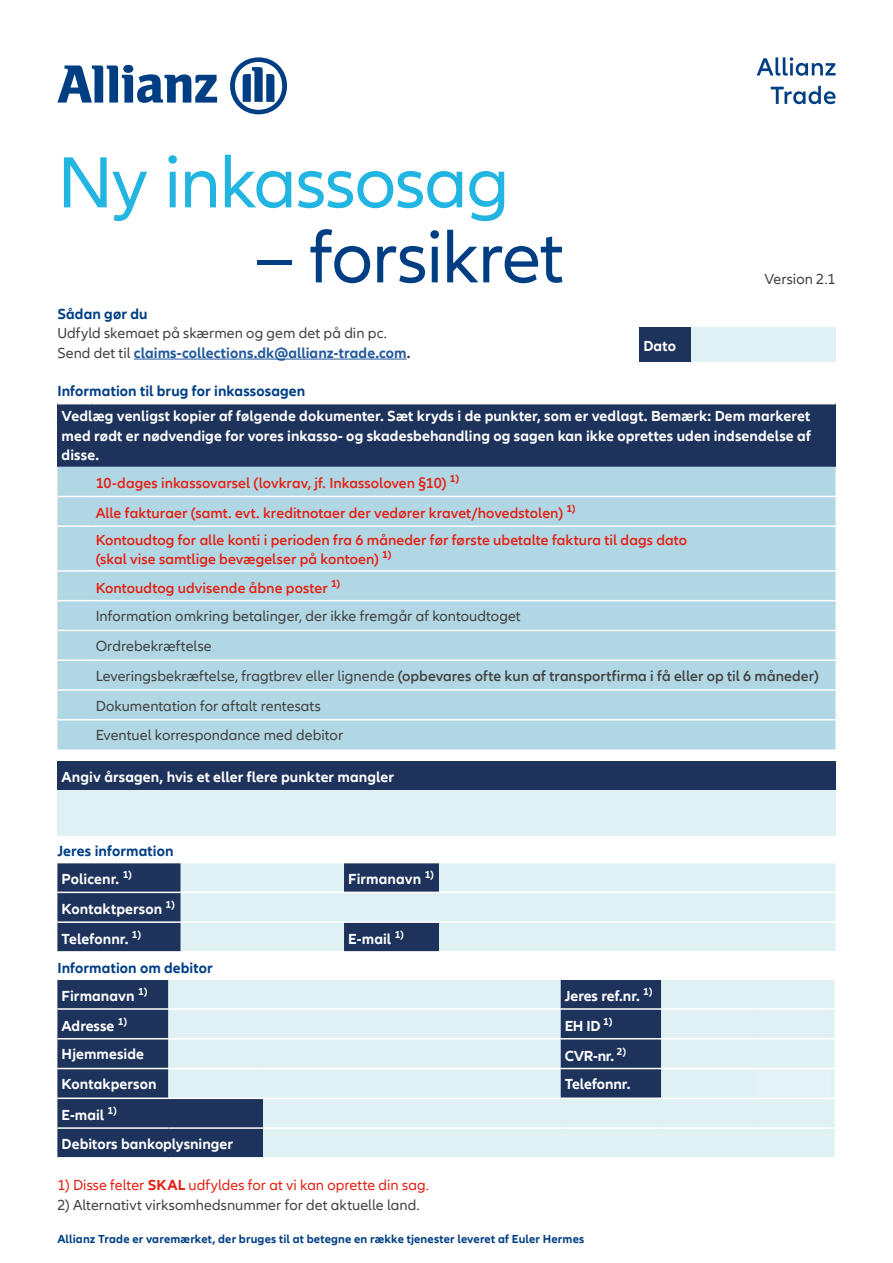
<style>
.page{position:relative;width:893px;height:1263px;background:#fff}
.page>*{position:absolute;margin:0;border:0;box-sizing:border-box;transform-origin:0 0}
.t1{font:75px "Allianz Neo";letter-spacing:-.015em;color:#23b5e2}
.t2{font:75px "Allianz Neo";letter-spacing:-.02em;color:#003e84}
.t3{font:15px/29.5px "Allianz Neo";letter-spacing:.005em;color:#414140}
.t4{font:700 15px/19.5px "Allianz Neo";letter-spacing:.005em;color:#fff}
.t5{font:600 15px/29.7px "Allianz Neo";letter-spacing:.005em;color:#e42013}
.t6{font:700 15px "Allianz Neo";letter-spacing:.005em;color:#003e84}
.t7{font:15px "Allianz Neo";letter-spacing:.005em;color:#e42013}
.t8{font:700 12px "Allianz Neo";letter-spacing:.015em;color:#003e84}
.s1{font-weight:700;color:#245a9c}
.s2{font-weight:700}
.s3{font-weight:600;color:#e42013}
.s4{font-weight:600}
</style>
<div class="page">
<div style="left:57px;top:863px;width:124px;height:88px;background:#1e335c"></div>
<svg style="left:181px;top:863px;width:655px;height:88px;background:#cddee5"></svg>
<hr style="left:57px;top:892px;width:124px;height:1px;background:#fff">
<hr style="left:181px;top:892px;width:163px;height:1px;background:#fff">
<hr style="left:344px;top:892px;width:95px;height:1px;background:#fff">
<hr style="left:439px;top:892px;width:397px;height:1px;background:#fff">
<hr style="left:57px;top:921px;width:124px;height:2px;background:#fff">
<hr style="left:181px;top:921px;width:163px;height:2px;background:#fff">
<hr style="left:344px;top:921px;width:95px;height:2px;background:#fff">
<hr style="left:439px;top:921px;width:397px;height:2px;background:#fff">
<div style="left:57px;top:980px;width:111px;height:177px;background:#1e335c"></div>
<svg style="left:168px;top:980px;width:667px;height:177px;background:#c4d5de"></svg>
<div style="left:757px;top:1068px;width:73px;height:30px;background:#e2f2f5"></div>
<hr style="left:57px;top:1008px;width:111px;height:2px;background:#fff">
<hr style="left:168px;top:1008px;width:95px;height:2px;background:#fff">
<hr style="left:263px;top:1008px;width:297px;height:2px;background:#fff">
<hr style="left:560px;top:1008px;width:101px;height:2px;background:#fff">
<hr style="left:661px;top:1008px;width:96px;height:2px;background:#fff">
<hr style="left:757px;top:1008px;width:73px;height:2px;background:#fff">
<hr style="left:57px;top:1038px;width:111px;height:1px;background:#fff">
<hr style="left:168px;top:1038px;width:95px;height:1px;background:#fff">
<hr style="left:263px;top:1038px;width:297px;height:1px;background:#fff">
<hr style="left:560px;top:1038px;width:101px;height:1px;background:#fff">
<hr style="left:661px;top:1038px;width:96px;height:1px;background:#fff">
<hr style="left:757px;top:1038px;width:73px;height:1px;background:#fff">
<hr style="left:57px;top:1068px;width:111px;height:1px;background:#fff">
<hr style="left:168px;top:1068px;width:95px;height:1px;background:#fff">
<hr style="left:263px;top:1068px;width:297px;height:1px;background:#fff">
<hr style="left:560px;top:1068px;width:101px;height:1px;background:#fff">
<hr style="left:661px;top:1068px;width:96px;height:1px;background:#fff">
<hr style="left:757px;top:1068px;width:73px;height:1px;background:#fff">
<hr style="left:57px;top:1097px;width:111px;height:2px;background:#fff">
<hr style="left:168px;top:1097px;width:95px;height:2px;background:#fff">
<hr style="left:263px;top:1097px;width:297px;height:2px;background:#fff">
<hr style="left:560px;top:1097px;width:101px;height:2px;background:#fff">
<hr style="left:661px;top:1097px;width:96px;height:2px;background:#fff">
<hr style="left:757px;top:1097px;width:73px;height:2px;background:#fff">
<hr style="left:57px;top:1127px;width:111px;height:2px;background:#fff">
<hr style="left:168px;top:1127px;width:95px;height:2px;background:#fff">
<hr style="left:263px;top:1127px;width:297px;height:2px;background:#fff">
<hr style="left:560px;top:1127px;width:101px;height:2px;background:#fff">
<hr style="left:661px;top:1127px;width:96px;height:2px;background:#fff">
<hr style="left:757px;top:1127px;width:73px;height:2px;background:#fff">
<div style="left:57px;top:404px;width:779px;height:63px;background:#1e335c"></div>
<div style="left:57px;top:467px;width:779px;height:282px;background:#b1d7e4"></div>
<hr style="left:57px;top:496px;width:34px;height:1px;background:#fff">
<hr style="left:91px;top:496px;width:745px;height:1px;background:#fff">
<hr style="left:57px;top:525px;width:34px;height:2px;background:#fff">
<hr style="left:91px;top:525px;width:745px;height:2px;background:#fff">
<hr style="left:57px;top:570px;width:34px;height:2px;background:#fff">
<hr style="left:91px;top:570px;width:745px;height:2px;background:#fff">
<hr style="left:57px;top:600px;width:34px;height:1px;background:#fff">
<hr style="left:91px;top:600px;width:745px;height:1px;background:#fff">
<hr style="left:57px;top:630px;width:34px;height:1px;background:#fff">
<hr style="left:91px;top:630px;width:745px;height:1px;background:#fff">
<hr style="left:57px;top:659px;width:34px;height:2px;background:#fff">
<hr style="left:91px;top:659px;width:745px;height:2px;background:#fff">
<hr style="left:57px;top:689px;width:34px;height:2px;background:#fff">
<hr style="left:91px;top:689px;width:745px;height:2px;background:#fff">
<hr style="left:57px;top:719px;width:34px;height:1px;background:#fff">
<hr style="left:91px;top:719px;width:745px;height:1px;background:#fff">
<div style="left:57px;top:761px;width:779px;height:30px;background:#1e335c"></div>
<div style="left:57px;top:791px;width:779px;height:46px;background:#e0f1f4"></div>
<hr style="left:57px;top:836px;width:779px;height:2px;background:#fff">
<hr style="left:134px;top:359px;width:273px;height:1px;background:#245a9c">
<div style="left:639px;top:328px;width:53px;height:34px;background:#1e335c"></div>
<div style="left:692px;top:328px;width:144px;height:34px;background:#e0f1f4"></div>
<svg style="left:771px;top:86px;width:65px;height:18px"></svg>
<svg style="left:757px;top:57px;width:79px;height:19px"></svg>
<svg style="left:57px;top:65px;width:160px;height:38px"></svg>
<svg style="left:230px;top:57px;width:57px;height:57px"></svg>
<h1 class="t1" style="left:57px;top:140px;width:454px">Ny inkassosag</h1>
<h1 class="t2" style="left:255px;top:215px;width:310px">– forsikret</h1>
<p class="t6" style="left:57px;top:305px;width:92px">Sådan gør du</p>
<p class="t3" style="left:57px;top:324px;width:355px;line-height:19.5px">Udfyld skemaet på skærmen og gem det på din pc.<br>Send det til <span class="s1">claims-collections.dk@allianz-trade.com</span><span class="s2">.</span></p>
<p class="t6" style="left:57px;top:382px;width:249px">Information til brug for inkassosagen</p>
<p class="t4" style="left:643px;top:336px;width:34px">Dato</p>
<p class="t3" style="left:764px;top:265px;width:73px">Version 2.1</p>
<p class="t4" style="left:62px;top:407px;width:751px;text-align:justify">Vedlæg venligst kopier af følgende dokumenter. Sæt kryds i de punkter, som er vedlagt. Bemærk: Dem markeret med rødt er nødvendige for vores inkasso- og skadesbehandling og sagen kan ikke oprettes uden indsendelse af disse.</p>
<p class="t5" style="left:96px;top:469px;width:481px">10-dages inkassovarsel (lovkrav, jf. Inkassoloven §10) <sup>1)<br></sup>Alle fakturaer (samt. evt. kreditnotaer der vedører kravet/hovedstolen) <sup>1)</sup></p>
<p class="t5" style="left:96px;top:530px;width:593px;line-height:19.5px">Kontoudtog for alle konti i perioden fra 6 måneder før første ubetalte faktura til dags dato (skal vise samtlige bevægelser på kontoen) <sup>1)</sup></p>
<p class="t3" style="left:96px;top:573px;width:725px"><span class="s3">Kontoudtog udvisende åbne poster</span> <sup>1)<br></sup>Information omkring betalinger, der ikke fremgår af kontoudtoget<br>Ordrebekræftelse<br>Leveringsbekræftelse, fragtbrev eller lignende <span class="s4">(opbevares ofte kun af transportfirma i få eller op til 6 måneder)<br></span>Dokumentation for aftalt rentesats<br>Eventuel korrespondance med debitor</p>
<p class="t4" style="left:62px;top:767px;width:334px">Angiv årsagen, hvis et eller flere punkter mangler</p>
<p class="t6" style="left:57px;top:842px;width:118px">Jeres information</p>
<p class="t4" style="left:62px;top:870px;width:72px">Policenr. <sup>1)</sup></p>
<p class="t4" style="left:348px;top:870px;width:87px">Firmanavn <sup>1)</sup></p>
<p class="t4" style="left:62px;top:895px;width:115px;line-height:29.7px">Kontaktperson <sup>1)<br></sup>Telefonnr. <sup>1)</sup></p>
<p class="t4" style="left:348px;top:929px;width:57px">E-mail <sup>1)</sup></p>
<p class="t6" style="left:57px;top:959px;width:157px">Information om debitor</p>
<p class="t4" style="left:62px;top:986px;width:87px">Firmanavn <sup>1)</sup></p>
<p class="t4" style="left:565px;top:986px;width:89px">Jeres ref.nr. <sup>1)</sup></p>
<p class="t4" style="left:62px;top:1016px;width:67px">Adresse <sup>1)</sup></p>
<p class="t4" style="left:565px;top:1016px;width:49px">EH ID <sup>1)</sup></p>
<p class="t4" style="left:62px;top:1045px;width:84px">Hjemmeside</p>
<p class="t4" style="left:565px;top:1046px;width:63px">CVR-nr. <sup>2)</sup></p>
<p class="t4" style="left:62px;top:1075px;width:96px">Kontakperson</p>
<p class="t4" style="left:565px;top:1075px;width:67px">Telefonnr.</p>
<p class="t4" style="left:62px;top:1101px;width:173px;line-height:28.7px">E-mail <sup>1)<br></sup>Debitors bankoplysninger</p>
<p class="t7" style="left:57px;top:1176px;width:373px">1) Disse felter <span class="s2">SKAL</span> udfyldes for at vi kan oprette din sag.</p>
<p class="t3" style="left:57px;top:1190px;width:364px">2) Alternativt virksomhedsnummer for det aktuelle land.</p>
<p class="t8" style="left:57px;top:1232px;width:528px">Allianz Trade er varemærket, der bruges til at betegne en række tjenester leveret af Euler Hermes</p>
</div>
